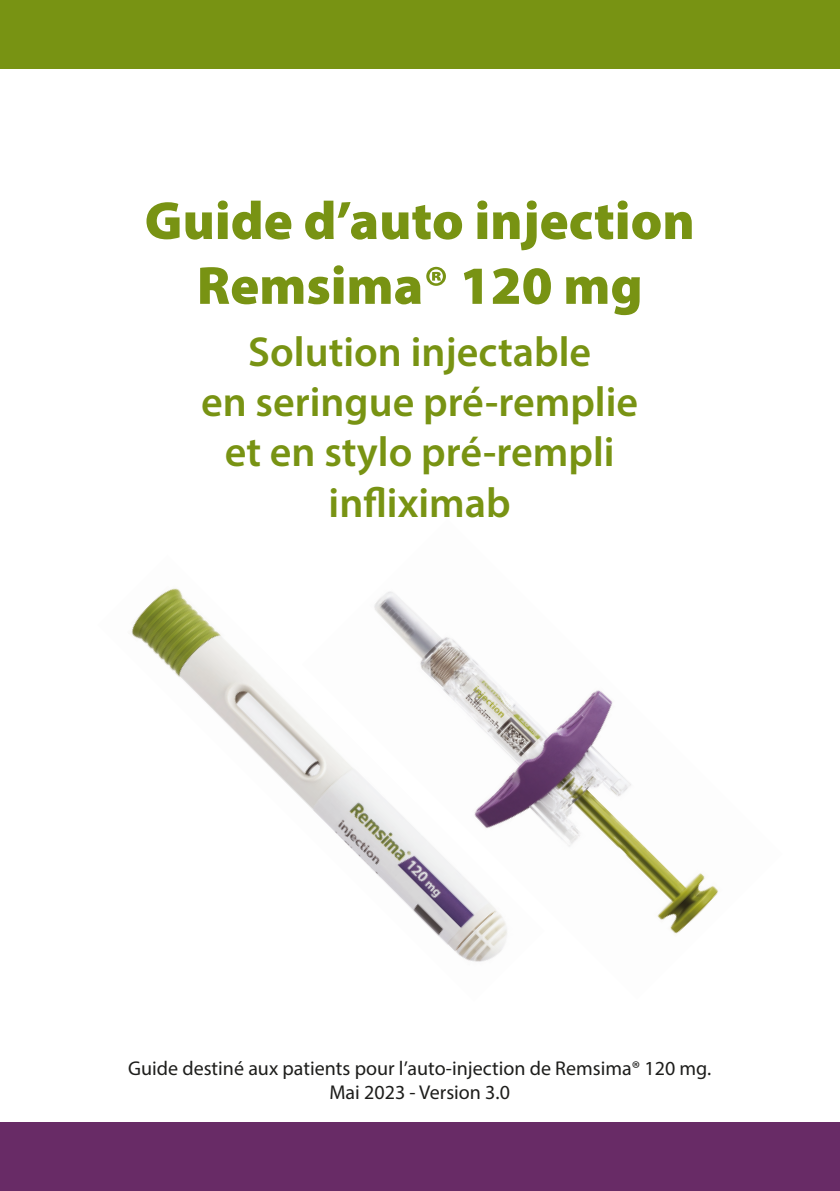
<style>
.page{position:relative;width:840px;height:1191px;background:#fff}
.page>*{position:absolute;margin:0;border:0;box-sizing:border-box;transform-origin:0 0}
.t1{font:900 54px "Myriad Pro";color:#789313}
.t2{font:600 42px/50.4px "Myriad Pro";color:#789313;text-align:center}
.t3{font:20px "Myriad Pro";color:#1d1d1b}
</style>
<div class="page">
<img style="left:544px;top:690px;width:174px;height:244px">
<img style="left:131px;top:588px;width:413px;height:374px">
<div style="left:0;top:0;width:839px;height:68px;background:#789313"></div>
<div style="left:0;top:1123px;width:839px;height:68px;background:#682b66"></div>
<p class="t1" style="left:144px;top:185px;width:551px">Guide d’auto injection</p>
<p class="t1" style="left:197px;top:249px;width:447px">Remsima® 120 mg</p>
<p class="t2" style="left:201px;top:325px;width:438px">Solution injectable<br>en seringue pré-remplie et en stylo pré-rempli</p>
<p class="t2" style="left:328px;top:476px;width:184px">infliximab</p>
<p class="t3" style="left:128px;top:1055px;width:584px">Guide destiné aux patients pour l’auto-injection de Remsima® 120 mg.</p>
<p class="t3" style="left:329px;top:1079px;width:182px">Mai 2023 - Version 3.0</p>
</div>
